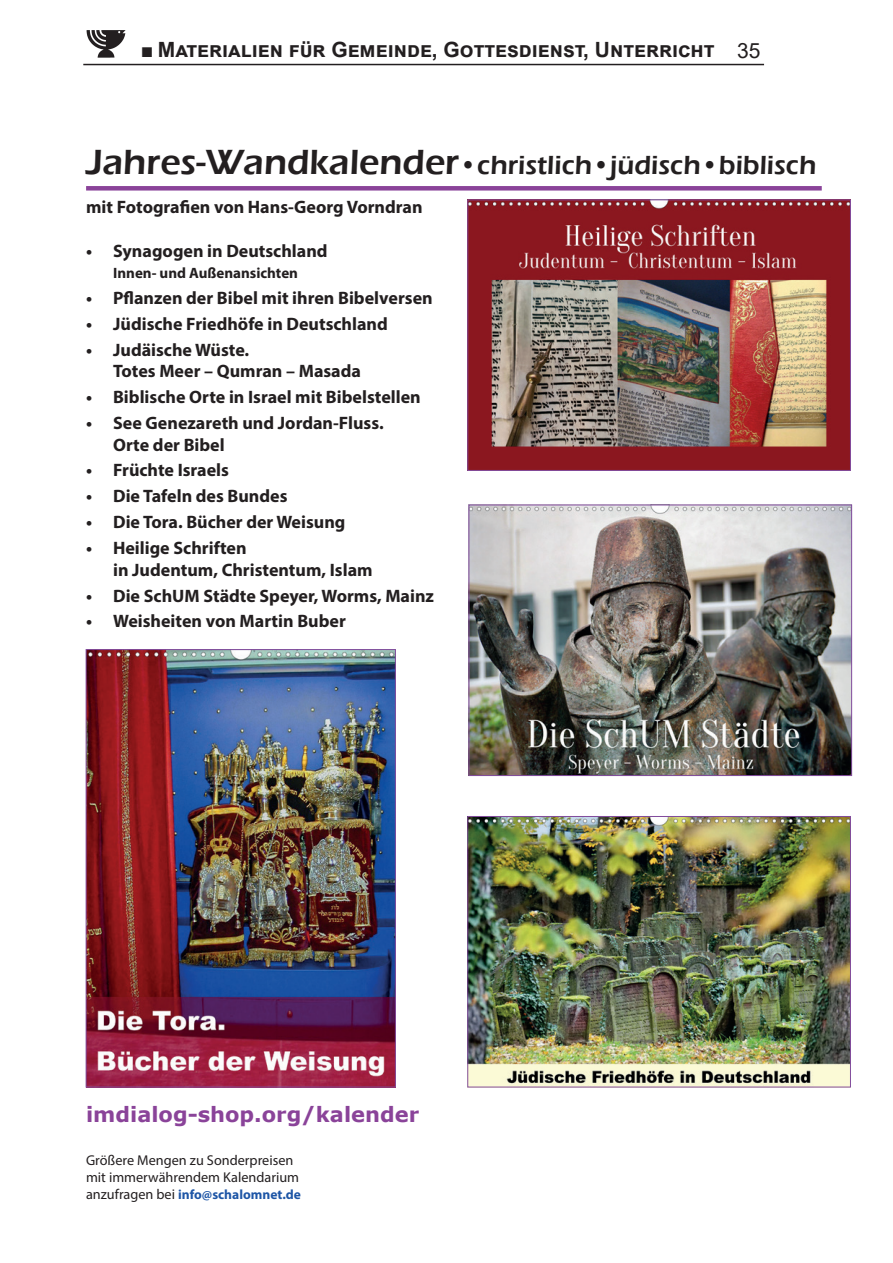
<style>
.page{position:relative;width:893px;height:1263px;background:#fff}
.page>*{position:absolute;margin:0;border:0;box-sizing:border-box;transform-origin:0 0}
.t1{font:600 27px "Eras ITC";color:#231f20}
.t2{font:700 21px "Arial";color:#231f20}
.t3{font:700 21px "Verdana";color:#8a4399}
.t4{font:700 18px/21.6px "Myriad Pro";color:#231f20}
.t5{font:700 15px "Myriad Pro";color:#231f20}
.t6{font:14.25px/17.1px "Myriad Pro";color:#231f20}
.t7{font:700 13.5px "Myriad Pro";color:#1e56a6}
.s1{font-weight:400}
.s2{font-size:36px}
.s3{font-weight:400;font-size:14.25px;color:#231f20}
</style>
<div class="page">
<img style="left:86px;top:30px;width:39px;height:27px">
<hr style="left:83px;top:64px;width:681px;height:1px;background:#231f20">
<div style="left:86px;top:186px;width:736px;height:5px;background:#8a4399"></div>
<img style="left:469px;top:818px;width:380px;height:267px">
<div style="left:467px;top:816px;width:384px;height:271px;border:1px solid #824c9d"></div>
<img style="left:469px;top:201px;width:380px;height:268px">
<div style="left:467px;top:199px;width:384px;height:272px;border:1px solid #824c9d"></div>
<img style="left:471px;top:507px;width:379px;height:267px">
<div style="left:469px;top:505px;width:383px;height:271px;border:1px solid #824c9d"></div>
<img style="left:88px;top:651px;width:306px;height:434px">
<div style="left:86px;top:649px;width:310px;height:438px;border:1px solid #824c9d"></div>
<p class="t2" style="left:141px;top:35px;width:621px">■ Materialien für Gemeinde, Gottesdienst, Unterricht <span class="s1">35</span></p>
<h1 class="t1" style="left:86px;top:149px;width:732px"><span class="s2">Jahres-Wandkalender</span>•christlich•jüdisch•biblisch</h1>
<p class="t4" style="left:86px;top:196px;width:338px">mit Fotografien von Hans-Georg Vorndran</p>
<p class="t4" style="left:86px;top:239px;width:243px">• Synagogen in Deutschland</p>
<p class="t5" style="left:113px;top:263px;width:186px">Innen- und Außenansichten</p>
<p class="t4" style="left:86px;top:287px;width:348px">• Pflanzen der Bibel mit ihren Bibelversen</p>
<p class="t4" style="left:86px;top:312px;width:303px">• Jüdische Friedhöfe in Deutschland</p>
<p class="t4" style="left:113px;top:338px;width:249px;text-indent:-27px">• Judäische Wüste.<br>Totes Meer – Qumran – Masada</p>
<p class="t4" style="left:86px;top:386px;width:336px">• Biblische Orte in Israel mit Bibelstellen</p>
<p class="t4" style="left:113px;top:412px;width:272px;text-indent:-27px">• See Genezareth und Jordan-Fluss.<br>Orte der Bibel</p>
<p class="t4" style="left:86px;top:459px;width:144px">• Früchte Israels</p>
<p class="t4" style="left:86px;top:485px;width:203px">• Die Tafeln des Bundes</p>
<p class="t4" style="left:86px;top:511px;width:261px">• Die Tora. Bücher der Weisung</p>
<p class="t4" style="left:113px;top:537px;width:261px;text-indent:-27px">• Heilige Schriften<br>in Judentum, Christentum, Islam</p>
<p class="t4" style="left:86px;top:584px;width:349px">• Die SchUM Städte Speyer, Worms, Mainz</p>
<p class="t4" style="left:86px;top:610px;width:261px">• Weisheiten von Martin Buber</p>
<p class="t3" style="left:86px;top:1099px;width:335px">imdialog-shop.org/kalender</p>
<p class="t6" style="left:86px;top:1151px;width:214px">Größere Mengen zu Sonderpreisen mit immerwährendem Kalendarium</p>
<p class="t7" style="left:86px;top:1186px;width:216px"><span class="s3">anzufragen bei</span> info@schalomnet.de</p>
</div>
